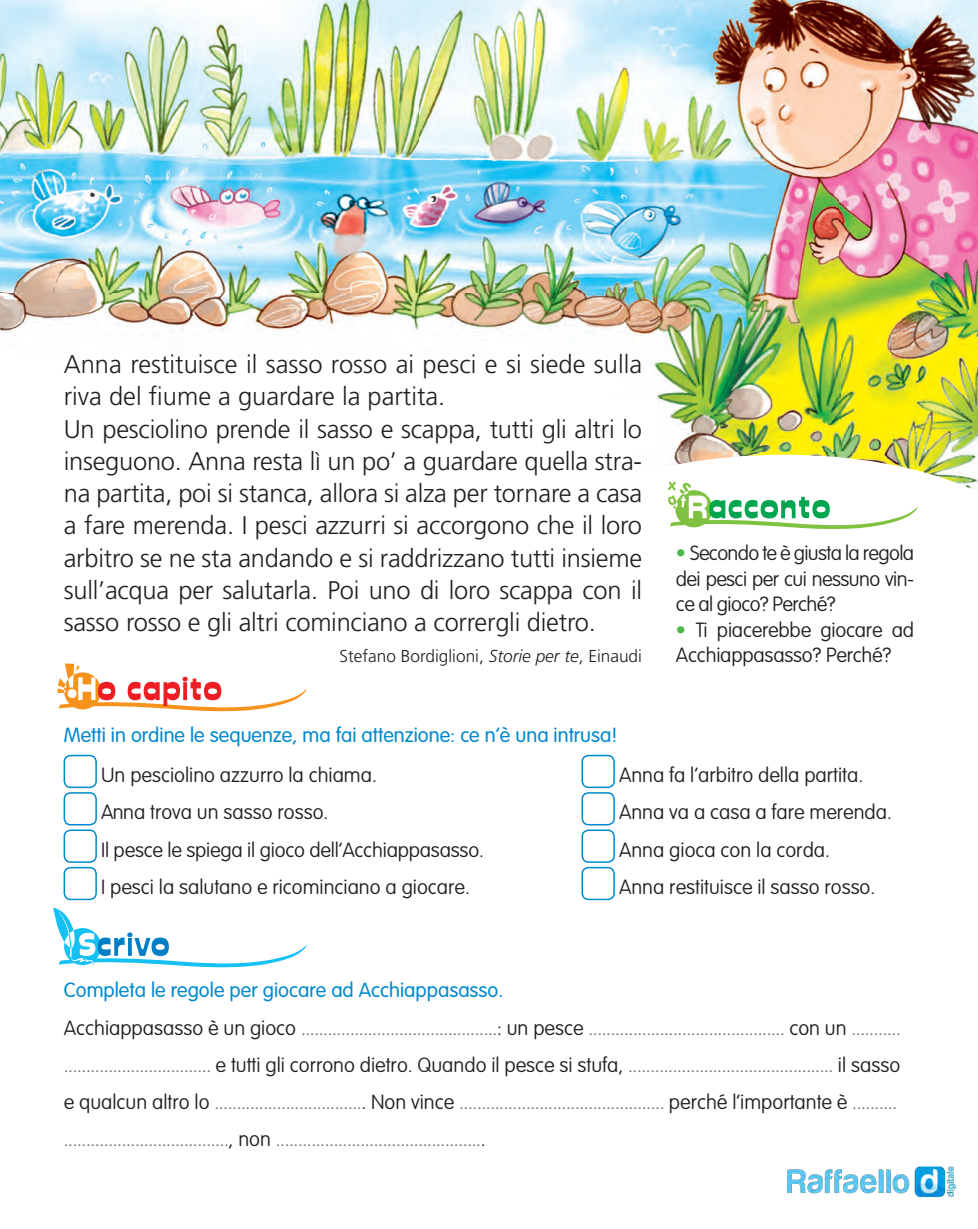
<style>
.page{position:relative;width:978px;height:1229px;background:#fff}
.page>*{position:absolute;margin:0;border:0;box-sizing:border-box;transform-origin:0 0}
.t1{font:300 25.5px/32.2px "Frutiger";letter-spacing:-.01em;color:#231f20}
.t2{font:100 20.25px/37.3px "VAG Rounded";color:#6c6d70}
.t3{font:100 20.25px/37.3px "VAG Rounded";color:#231f20}
.t4{font:300 20.25px "VAG Rounded";color:#0089cf}
.t5{font:300 17.25px "Frutiger";color:#231f20}
.s1{font-style:italic}
.s2{color:#4cb848}
.s3{font-weight:300;color:#0089cf}
.s4{color:#231f20}
</style>
<div class="page">
<img style="left:0;top:0;width:840px;height:400px">
<img style="left:840px;top:0;width:138px;height:455px">
<img style="left:660px;top:400px;width:180px;height:53px">
<img style="left:674px;top:453px;width:166px;height:2px">
<img style="left:671px;top:455px;width:307px;height:34px">
<div style="left:64px;top:755px;width:33px;height:33px;border:2px solid #0089cf;border-radius:6px"></div>
<div style="left:64px;top:792px;width:33px;height:33px;border:2px solid #0089cf;border-radius:6px"></div>
<div style="left:64px;top:829px;width:33px;height:34px;border:2px solid #0089cf;border-radius:6px"></div>
<div style="left:64px;top:867px;width:33px;height:33px;border:2px solid #0089cf;border-radius:6px"></div>
<div style="left:581px;top:755px;width:34px;height:33px;border:2px solid #0089cf;border-radius:6px"></div>
<div style="left:581px;top:792px;width:34px;height:33px;border:2px solid #0089cf;border-radius:6px"></div>
<div style="left:581px;top:829px;width:34px;height:34px;border:2px solid #0089cf;border-radius:6px"></div>
<div style="left:581px;top:867px;width:34px;height:33px;border:2px solid #0089cf;border-radius:6px"></div>
<svg style="left:668px;top:481px;width:250px;height:48px"></svg>
<svg style="left:53px;top:908px;width:254px;height:60px"></svg>
<svg style="left:57px;top:663px;width:250px;height:49px"></svg>
<img style="left:788px;top:1166px;width:168px;height:32px">
<p class="t1" style="left:64px;top:350px;width:580px">Anna restituisce il sasso rosso ai pesci e si siede sulla riva del fiume a guardare la partita.<br>Un pesciolino prende il sasso e scappa, tutti gli altri lo inseguono. Anna resta lì un po’ a guardare quella stra&shy;na partita, poi si stanca, allora si alza per tornare a casa a fare merenda. I pesci azzurri si accorgono che il loro arbitro se ne sta andando e si raddrizzano tutti insieme sull’acqua per salutarla. Poi uno di loro scappa con il sasso rosso e gli altri cominciano a corrergli dietro.</p>
<p class="t5" style="left:339px;top:649px;width:304px">Stefano Bordiglioni, <span class="s1">Storie per te</span>, Einaudi</p>
<p class="t3" style="left:676px;top:542px;width:240px;line-height:25.5px;text-align:justify"><span class="s2">•</span> Secondo te è giusta la regola dei pesci per cui nessuno vin&shy;ce al gioco? Perché?</p>
<p class="t3" style="left:676px;top:618px;width:240px;line-height:25.5px"><span class="s2">•</span> Ti piacerebbe giocare ad<br>Acchiappasasso? Perché?</p>
<p class="t4" style="left:64px;top:726px;width:555px">Metti in ordine le sequenze, ma fai attenzione: ce n’è una intrusa!</p>
<p class="t3" style="left:101px;top:758px;width:384px">Un pesciolino azzurro la chiama.<br>Anna trova un sasso rosso.<br>Il pesce le spiega il gioco dell’Acchiappasasso.<br>I pesci la salutano e ricominciano a giocare.</p>
<p class="t3" style="left:619px;top:758px;width:274px">Anna fa l’arbitro della partita.<br>Anna va a casa a fare merenda.<br>Anna gioca con la corda.<br>Anna restituisce il sasso rosso.</p>
<p class="t2" style="left:64px;top:972px;width:839px"><span class="s3">Completa le regole per giocare ad Acchiappasasso.<br></span><span class="s4">Acchiappasasso è un gioco</span> ............................................<span class="s4">: un pesce</span> ............................................ <span class="s4">con un</span> ........... ................................. <span class="s4">e tutti gli corrono dietro. Quando il pesce si stufa,</span> .............................................. <span class="s4">il sasso e qualcun altro lo</span> .................................<span class="s4">. Non vince</span> .............................................. <span class="s4">perché l’importante è</span> .......... .....................................<span class="s4">, non</span> ..............................................<span class="s4">.</span></p>
</div>
